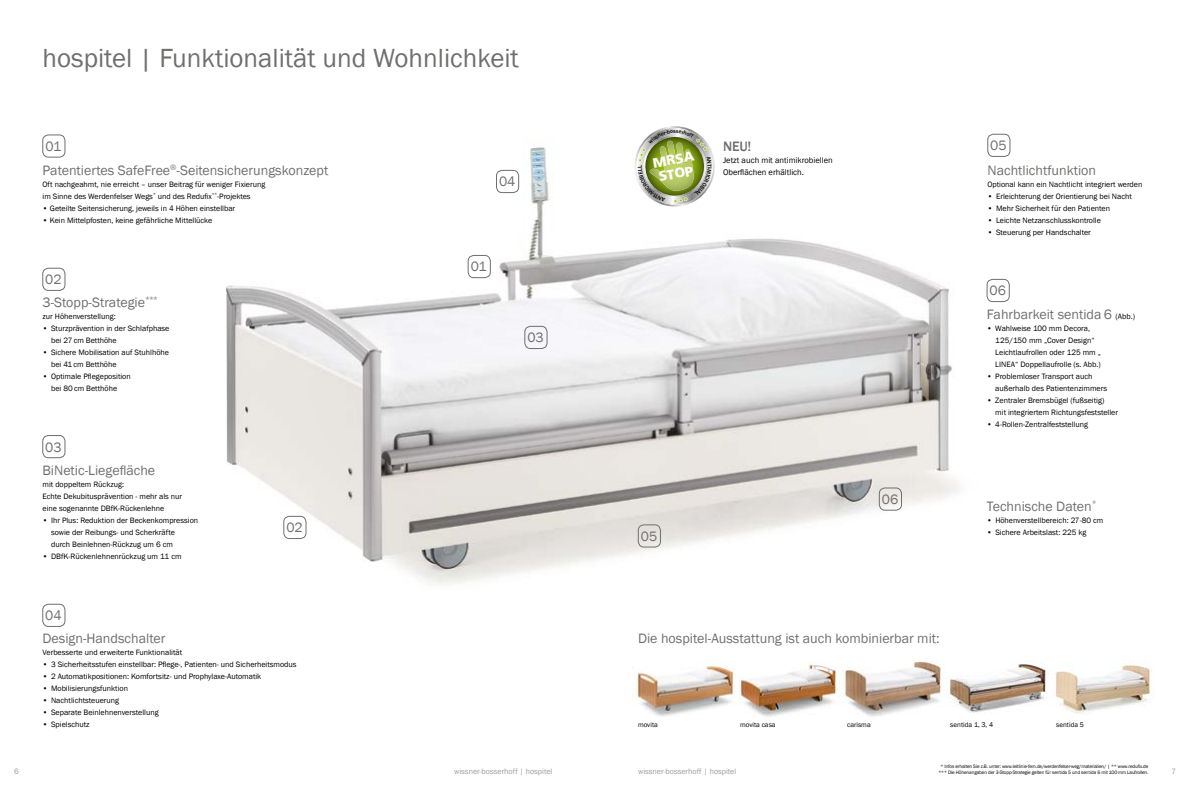
<style>
.page{position:relative;width:1191px;height:794px;background:#fff}
.page>*{position:absolute;margin:0;border:0;box-sizing:border-box;transform-origin:0 0}
.t1{font:27px "Franklin Gothic";color:#6f6f6e}
.t2{font:14px "Franklin Gothic";color:#6f6f6e}
.t3{font:500 14px "Franklin Gothic";color:#6f6f6e}
.t4{font:900 13.7px/14.5px "Frutiger";color:#fff}
.t5{font:8.5px/12px "Franklin Gothic";color:#000}
.t6{font:8px/12px "Franklin Gothic";color:#000}
.t7{font:8px "Franklin Gothic";color:#9c9d9d}
.t8{font:7px "Franklin Gothic";color:#000}
.t9{font:500 5.8px "Franklin Gothic";color:#000}
.t10{font:5px/6px "Franklin Gothic";letter-spacing:-.02em;color:#000;text-align:center}
.s1{font-size:8px;color:#000}
</style>
<div class="page">
<img style="left:226px;top:133px;width:785px;height:453px">
<img style="left:632px;top:665px;width:103px;height:51px">
<img style="left:737px;top:663px;width:101px;height:54px">
<img style="left:843px;top:660px;width:100px;height:58px">
<img style="left:948px;top:660px;width:99px;height:53px">
<img style="left:1055px;top:660px;width:97px;height:54px">
<div style="left:43px;top:135px;width:22px;height:22px;border:1px solid #6f6f6e;border-radius:6px"></div>
<div style="left:43px;top:268px;width:22px;height:23px;border:1px solid #6f6f6e;border-radius:6px"></div>
<div style="left:43px;top:435px;width:22px;height:23px;border:1px solid #6f6f6e;border-radius:6px"></div>
<div style="left:43px;top:604px;width:22px;height:22px;border:1px solid #6f6f6e;border-radius:6px"></div>
<div style="left:987px;top:134px;width:23px;height:23px;border:1px solid #6f6f6e;border-radius:6px"></div>
<div style="left:986px;top:279px;width:23px;height:23px;border:1px solid #6f6f6e;border-radius:6px"></div>
<div style="left:468px;top:255px;width:22px;height:23px;border:1px solid #6f6f6e;border-radius:6px"></div>
<div style="left:283px;top:516px;width:23px;height:23px;border:1px solid #6f6f6e;border-radius:6px"></div>
<div style="left:524px;top:326px;width:23px;height:23px;border:1px solid #6f6f6e;border-radius:6px"></div>
<div style="left:496px;top:170px;width:23px;height:23px;border:1px solid #6f6f6e;border-radius:6px"></div>
<div style="left:638px;top:524px;width:22px;height:23px;border:1px solid #6f6f6e;border-radius:6px"></div>
<div style="left:879px;top:488px;width:22px;height:22px;border:1px solid #6f6f6e;border-radius:6px"></div>
<svg style="left:631px;top:126px;width:87px;height:84px"></svg>
<h1 class="t1" style="left:43px;top:41px;width:478px">hospitel | Funktionalität und Wohnlichkeit</h1>
<h2 class="t2" style="left:46px;top:138px;width:17px">01</h2>
<h2 class="t2" style="left:43px;top:161px;width:287px">Patentiertes SafeFree<sup>®</sup>-Seitensicherungskonzept</h2>
<p class="t6" style="left:43px;top:178px;width:224px">Oft nachgeahmt, nie erreicht – unser Beitrag für weniger Fixierung im Sinne des Werdenfelser Wegs<sup>*</sup> und des Redufix<sup>**</sup>-Projektes</p>
<p class="t6" style="left:43px;top:202px;width:194px">• Geteilte Seitensicherung, jeweils in 4 Höhen einstellbar</p>
<p class="t6" style="left:43px;top:214px;width:171px">• Kein Mittelpfosten, keine gefährliche Mittellücke</p>
<h2 class="t2" style="left:45px;top:271px;width:18px">02</h2>
<h2 class="t2" style="left:43px;top:293px;width:117px">3-Stopp-Strategie<sup>***</sup></h2>
<p class="t6" style="left:43px;top:310px;width:75px">zur Höhenverstellung:</p>
<p class="t6" style="left:51px;top:322px;width:120px;text-indent:-9px">• Sturzprävention in der Schlafphase bei 27 cm Betthöhe</p>
<p class="t6" style="left:51px;top:346px;width:120px;text-indent:-9px">• Sichere Mobilisation auf Stuhlhöhe bei 41 cm Betthöhe</p>
<p class="t6" style="left:51px;top:370px;width:81px;text-indent:-9px">• Optimale Pflegeposition bei 80 cm Betthöhe</p>
<h2 class="t2" style="left:45px;top:438px;width:18px">03</h2>
<h2 class="t2" style="left:43px;top:461px;width:114px">BiNetic-Liegefläche</h2>
<p class="t6" style="left:43px;top:478px;width:141px">mit doppeltem Rückzug:<br>Echte Dekubitusprävention - mehr als nur eine sogenannte DBfK-Rückenlehne</p>
<p class="t6" style="left:51px;top:514px;width:149px;text-indent:-9px">• Ihr Plus: Reduktion der Beckenkompression sowie der Reibungs- und Scherkräfte<br>durch Beinlehnen-Rückzug um 6 cm</p>
<p class="t6" style="left:43px;top:550px;width:141px">• DBfK-Rückenlehnenrückzug um 11 cm</p>
<h2 class="t2" style="left:45px;top:607px;width:18px">04</h2>
<h2 class="t2" style="left:286px;top:519px;width:18px">02</h2>
<h2 class="t2" style="left:43px;top:629px;width:124px">Design-Handschalter</h2>
<p class="t6" style="left:43px;top:646px;width:141px">Verbesserte und erweiterte Funktionalität</p>
<p class="t6" style="left:43px;top:658px;width:256px">• 3 Sicherheitsstufen einstellbar: Pflege-, Patienten- und Sicherheitsmodus</p>
<p class="t6" style="left:43px;top:670px;width:220px">• 2 Automatikpositionen: Komfortsitz- und Prophylaxe-Automatik</p>
<p class="t6" style="left:43px;top:682px;width:87px">• Mobilisierungsfunktion</p>
<p class="t6" style="left:43px;top:694px;width:78px">• Nachtlichtsteuerung</p>
<p class="t6" style="left:43px;top:706px;width:118px">• Separate Beinlehnenverstellung</p>
<p class="t6" style="left:43px;top:718px;width:49px">• Spielschutz</p>
<h2 class="t2" style="left:499px;top:173px;width:18px">04</h2>
<h2 class="t2" style="left:471px;top:258px;width:17px">01</h2>
<h2 class="t2" style="left:527px;top:329px;width:18px">03</h2>
<p class="t9" style="left:673px;top:128px;width:4px">s</p>
<h3 class="t4" style="left:651px;top:155px;width:43px;rotate:-10deg">MRSA<br>STOP</h3>
<h2 class="t3" style="left:723px;top:137px;width:30px">NEU!</h2>
<p class="t5" style="left:723px;top:154px;width:111px">Jetzt auch mit antimikrobiellen<br>Oberflächen erhältlich.</p>
<h2 class="t2" style="left:641px;top:527px;width:18px">05</h2>
<h2 class="t2" style="left:882px;top:490px;width:18px">06</h2>
<h2 class="t2" style="left:638px;top:629px;width:303px">Die hospitel-Ausstattung ist auch kombinierbar mit:</h2>
<h2 class="t2" style="left:990px;top:137px;width:18px">05</h2>
<h2 class="t2" style="left:987px;top:161px;width:110px">Nachtlichtfunktion</h2>
<p class="t6" style="left:987px;top:178px;width:156px">Optional kann ein Nachtlicht integriert werden</p>
<p class="t6" style="left:987px;top:190px;width:146px">• Erleichterung der Orientierung bei Nacht</p>
<p class="t6" style="left:987px;top:202px;width:124px">• Mehr Sicherheit für den Patienten</p>
<p class="t6" style="left:987px;top:214px;width:115px">• Leichte Netzanschlusskontrolle</p>
<p class="t6" style="left:987px;top:226px;width:105px">• Steuerung per Handschalter</p>
<h2 class="t2" style="left:989px;top:282px;width:18px">06</h2>
<h2 class="t2" style="left:986px;top:305px;width:150px">Fahrbarkeit sentida 6 <span class="s1">(Abb.)</span></h2>
<p class="t6" style="left:995px;top:322px;width:107px;text-indent:-9px">• Wahlweise 100 mm Decora,<br>125/150 mm „Cover Design“<br>Leichtlaufrollen oder 125 mm „<br>LINEA“ Doppellaufrolle (s. Abb.)</p>
<p class="t6" style="left:995px;top:370px;width:113px;text-indent:-9px">• Problemloser Transport auch außerhalb des Patientenzimmers</p>
<p class="t6" style="left:995px;top:394px;width:124px;text-indent:-9px">• Zentraler Bremsbügel (fußseitig)<br>mit integriertem Richtungsfeststeller</p>
<p class="t6" style="left:986px;top:418px;width:103px">• 4-Rollen-Zentralfeststellung</p>
<h2 class="t2" style="left:986px;top:497px;width:111px">Technische Daten<sup>*</sup></h2>
<p class="t6" style="left:986px;top:514px;width:118px">• Höhenverstellbereich: 27-80 cm</p>
<p class="t6" style="left:986px;top:526px;width:101px">• Sichere Arbeitslast: 225 kg</p>
<p class="t8" style="left:638px;top:720px;width:21px">movita</p>
<p class="t8" style="left:740px;top:720px;width:37px">movita casa</p>
<p class="t8" style="left:847px;top:720px;width:25px">carisma</p>
<p class="t8" style="left:950px;top:720px;width:44px">sentida 1, 3, 4</p>
<p class="t8" style="left:1056px;top:720px;width:29px">sentida 5</p>
<p class="t10" style="left:938px;top:763px;width:212px">* Infos erhalten Sie z.B. unter: www.leitlinie-fem.de/werdenfelser-weg/materialien/ | ** www.redufix.de *** Die Höhenangaben der 3-Stopp-Strategie gelten für sentida 5 und sentida 6 mit 100mm Laufrollen.</p>
<p class="t7" style="left:14px;top:766px;width:6px">6</p>
<p class="t7" style="left:454px;top:766px;width:100px">wissner-bosserhoff | hospitel</p>
<p class="t7" style="left:638px;top:766px;width:100px">wissner-bosserhoff | hospitel</p>
<p class="t7" style="left:1171px;top:766px;width:6px">7</p>
</div>
